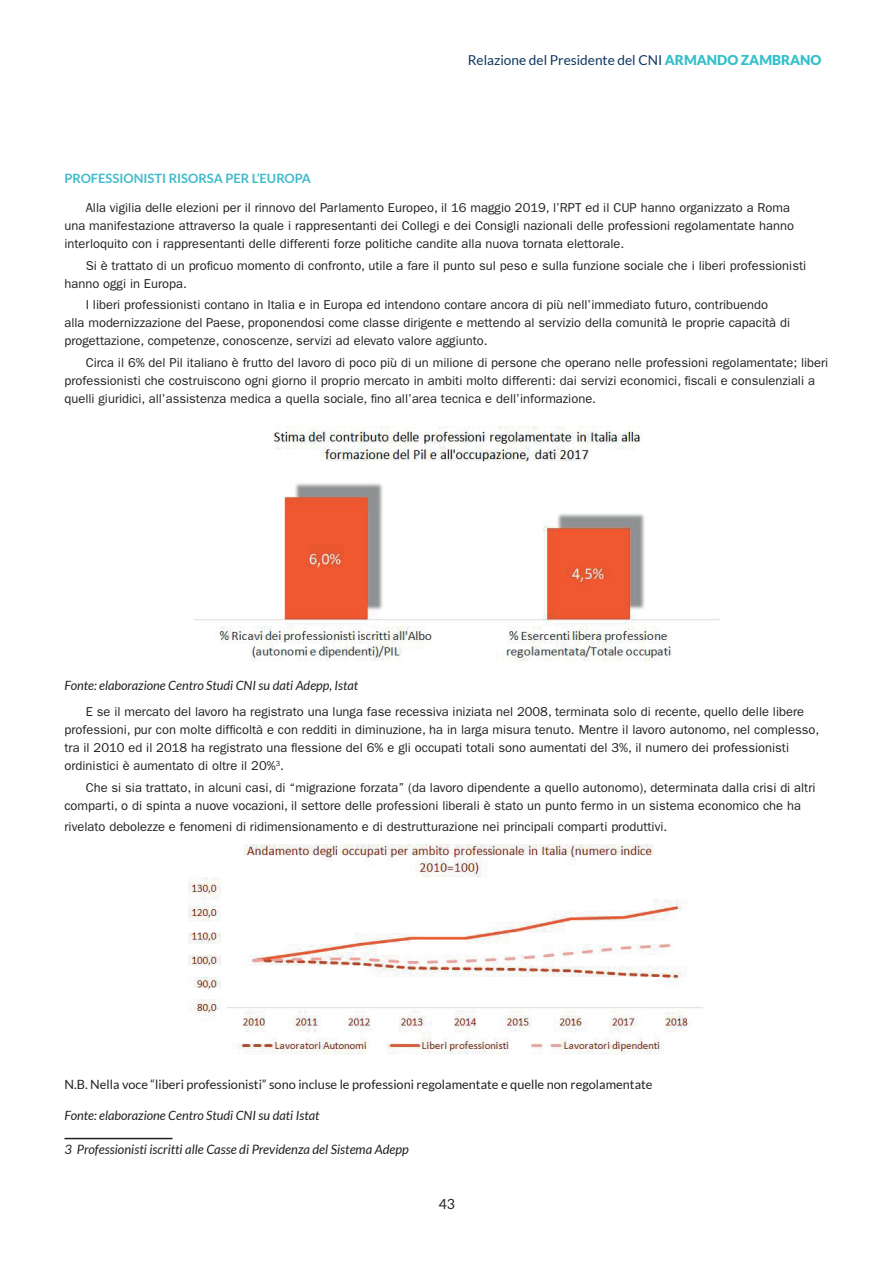
<style>
.page{position:relative;width:893px;height:1263px;background:#fff}
.page>*{position:absolute;margin:0;border:0;box-sizing:border-box;transform-origin:0 0}
.t1{font:13.95px "Lato";color:#231f20}
.t2{font:13.65px "Lato";color:#0f3760}
.t3{font:12.9px/18px "ITC Franklin Gothic Std";color:#231f20}
.t4{font:italic 12.9px "Lato";color:#231f20}
.t5{font:700 12.9px "Lato";color:#41bbca}
.t6{font:12.75px "Lato";color:#231f20}
.t7{font:italic 12.75px "Lato";color:#231f20}
.s1{font-weight:900;color:#33c0c9}
</style>
<div class="page">
<img style="left:194px;top:427px;width:526px;height:235px">
<img style="left:189px;top:844px;width:514px;height:211px">
<hr style="left:64px;top:1138px;width:108px;height:1px;background:#231f20">
<p class="t2" style="left:468px;top:52px;width:355px">Relazione del Presidente del CNI <span class="s1">ARMANDO ZAMBRANO</span></p>
<p class="t5" style="left:64px;top:171px;width:248px">PROFESSIONISTI RISORSA PER L’EUROPA</p>
<p class="t3" style="left:64px;top:199px;width:731px;text-indent:21px">Alla vigilia delle elezioni per il rinnovo del Parlamento Europeo, il 16 maggio 2019, l’RPT ed il CUP hanno organizzato a Roma una manifestazione attraverso la quale i rappresentanti dei Collegi e dei Consigli nazionali delle professioni regolamentate hanno interloquito con i rappresentanti delle differenti forze politiche candite alla nuova tornata elettorale.</p>
<p class="t3" style="left:64px;top:256px;width:743px;text-indent:21px">Si è trattato di un proficuo momento di confronto, utile a fare il punto sul peso e sulla funzione sociale che i liberi professionisti hanno oggi in Europa.</p>
<p class="t3" style="left:64px;top:296px;width:727px;text-indent:21px">I liberi professionisti contano in Italia e in Europa ed intendono contare ancora di più nell’immediato futuro, contribuendo alla modernizzazione del Paese, proponendosi come classe dirigente e mettendo al servizio della comunità le proprie capacità di progettazione, competenze, conoscenze, servizi ad elevato valore aggiunto.</p>
<p class="t3" style="left:64px;top:354px;width:765px;text-indent:21px">Circa il 6% del Pil italiano è frutto del lavoro di poco più di un milione di persone che operano nelle professioni regolamentate; liberi professionisti che costruiscono ogni giorno il proprio mercato in ambiti molto differenti: dai servizi economici, fiscali e consulenziali a quelli giuridici, all’assistenza medica a quella sociale, fino all’area tecnica e dell’informazione.</p>
<p class="t7" style="left:64px;top:678px;width:295px">Fonte: elaborazione Centro Studi CNI su dati Adepp, Istat</p>
<p class="t3" style="left:64px;top:703px;width:756px;text-indent:21px">E se il mercato del lavoro ha registrato una lunga fase recessiva iniziata nel 2008, terminata solo di recente, quello delle libere professioni, pur con molte difficoltà e con redditi in diminuzione, ha in larga misura tenuto. Mentre il lavoro autonomo, nel complesso, tra il 2010 ed il 2018 ha registrato una flessione del 6% e gli occupati totali sono aumentati del 3%, il numero dei professionisti ordinistici è aumentato di oltre il 20%<sup>3</sup>.</p>
<p class="t3" style="left:64px;top:778px;width:753px;text-indent:21px">Che si sia trattato, in alcuni casi, di “migrazione forzata” (da lavoro dipendente a quello autonomo), determinata dalla crisi di altri comparti, o di spinta a nuove vocazioni, il settore delle professioni liberali è stato un punto fermo in un sistema economico che ha</p>
<p class="t3" style="left:64px;top:818px;width:604px">rivelato debolezze e fenomeni di ridimensionamento e di destrutturazione nei principali comparti produttivi.</p>
<p class="t6" style="left:64px;top:1077px;width:590px">N.B. Nella voce “liberi professionisti” sono incluse le professioni regolamentate e quelle non regolamentate</p>
<p class="t7" style="left:64px;top:1108px;width:257px">Fonte: elaborazione Centro Studi CNI su dati Istat</p>
<p class="t4" style="left:64px;top:1142px;width:346px">3 Professionisti iscritti alle Casse di Previdenza del Sistema Adepp</p>
<p class="t1" style="left:439px;top:1196px;width:18px">43</p>
</div>
